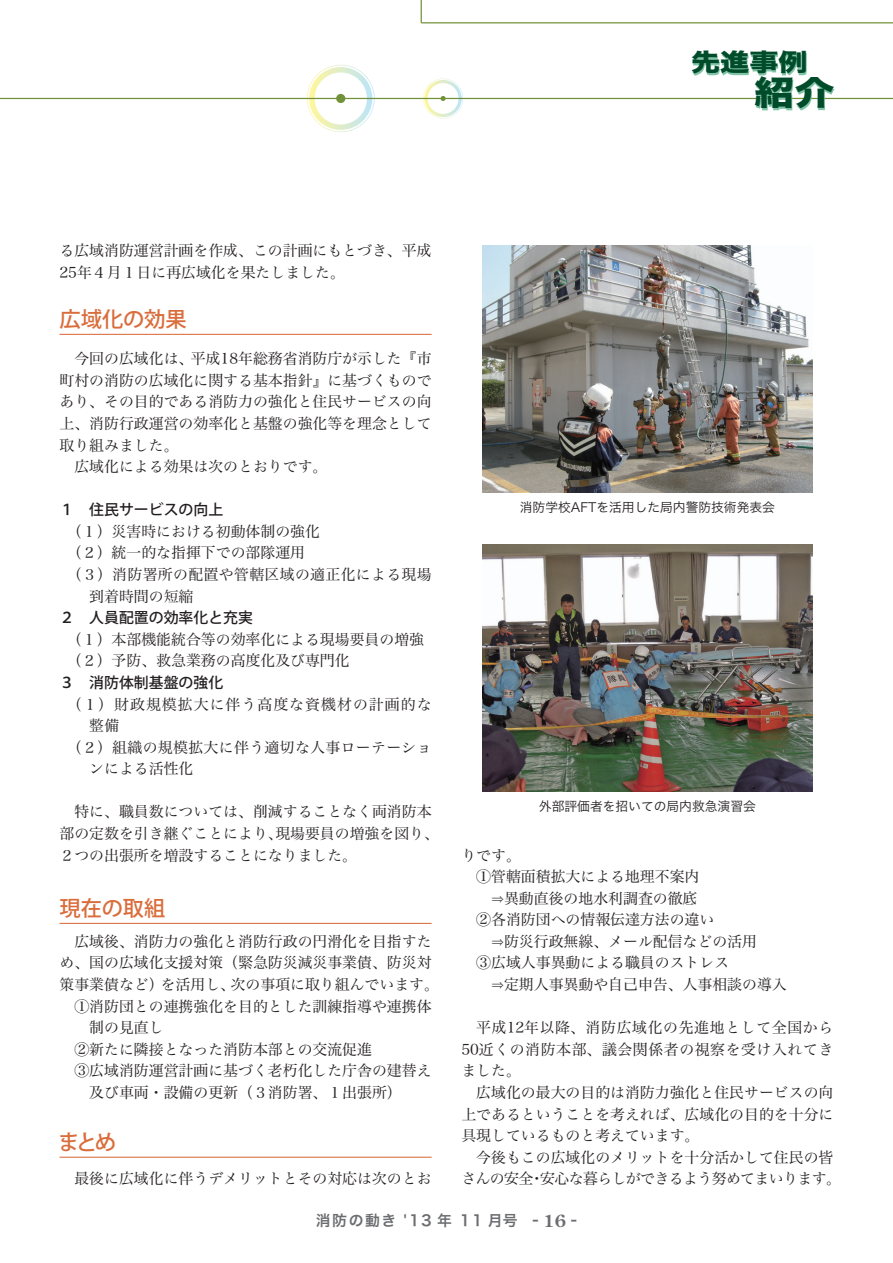
<style>
.page{position:relative;width:893px;height:1263px;background:#fff}
.page>*{position:absolute;margin:0;border:0;box-sizing:border-box;transform-origin:0 0}
.t1{font:33.3px "Hira Kaku Std N W8";color:#004c2a;scale:1.21 1}
.t2{font:24.15px "Hira Kaku Std N W8";color:#004c2a;scale:1.21 1}
.t3{font:500 21.3px "Koz Go Std";letter-spacing:-.01em;color:#d96d3c}
.t4{font:14.85px/21.6px "Hira Min Pro N W3";color:#231f20}
.t5{font:14.85px/21.6px "Hira Min Pro N W3";letter-spacing:-.02em;color:#231f20;text-align:center}
.t6{font:14.85px "Hira Min Pro N W3";letter-spacing:.025em;color:#231f20}
.t7{font:500 14.85px "Koz Go Std";color:#231f20}
.t8{font:14.85px "Hira Min Pro N W3";letter-spacing:.07em;color:#231f20}
.t9{font:14.85px "Hira Kaku Pro W6";letter-spacing:.1em;color:#6c6d70}
.t10{font:12.75px "Hira Kaku Pro N W3";color:#231f20}
.s1{font-family:"Century Old Style Std";font-weight:700;font-size:16.95px}
</style>
<div class="page">
<img style="left:483px;top:245px;width:329px;height:247px">
<img style="left:483px;top:545px;width:329px;height:246px">
<hr style="left:60px;top:1157px;width:372px;height:1px;background:#d96d3c">
<hr style="left:60px;top:334px;width:372px;height:1px;background:#d96d3c">
<hr style="left:60px;top:923px;width:372px;height:1px;background:#d96d3c">
<svg style="left:307px;top:65px;width:68px;height:67px"></svg>
<hr style="left:421px;top:22px;width:472px;height:1px;background:#71923b">
<div style="left:336px;top:94px;width:9px;height:9px;background:#71923b;border-radius:50%"></div>
<svg style="left:423px;top:79px;width:40px;height:39px"></svg>
<hr style="left:0;top:98px;width:893px;height:1px;background:#71923b">
<svg style="left:421px;top:0;width:1px;height:23px"></svg>
<svg style="left:692px;top:53px;width:142px;height:58px"></svg>
<h2 class="t2" style="left:691px;top:49px;width:98px">先進事例</h2>
<h1 class="t1" style="left:754px;top:74px;width:68px">紹介</h1>
<p class="t4" style="left:60px;top:239px;width:374px">る広域消防運営計画を作成、この計画にもとづき、平成<br>25年４月１日に再広域化を果たしました。</p>
<h3 class="t3" style="left:60px;top:306px;width:129px">広域化の効果</h3>
<p class="t4" style="left:74px;top:346px;width:359px">今回の広域化は、平成18年総務省消防庁が示した『市</p>
<p class="t4" style="left:60px;top:368px;width:374px">町村の消防の広域化に関する基本指針』に基づくもので</p>
<p class="t4" style="left:60px;top:390px;width:374px">あり、その目的である消防力の強化と住民サービスの向</p>
<p class="t4" style="left:60px;top:411px;width:374px">上、消防行政運営の効率化と基盤の強化等を理念として</p>
<p class="t4" style="left:60px;top:433px;width:121px">取り組みました。</p>
<p class="t4" style="left:74px;top:454px;width:254px">広域化による効果は次のとおりです。</p>
<p class="t7" style="left:60px;top:500px;width:165px">１　住民サービスの向上</p>
<p class="t4" style="left:67px;top:519px;width:269px">（１）災害時における初動体制の強化　</p>
<p class="t4" style="left:67px;top:541px;width:240px">（２）統一的な指揮下での部隊運用</p>
<p class="t6" style="left:67px;top:562px;width:366px">（３）消防署所の配置や管轄区域の適正化による現場</p>
<p class="t4" style="left:89px;top:584px;width:106px">到着時間の短縮</p>
<p class="t7" style="left:60px;top:608px;width:195px">２　人員配置の効率化と充実</p>
<p class="t4" style="left:67px;top:627px;width:359px">（１）本部機能統合等の効率化による現場要員の増強（２）予防、救急業務の高度化及び専門化</p>
<p class="t7" style="left:60px;top:673px;width:165px">３　消防体制基盤の強化</p>
<p class="t8" style="left:67px;top:691px;width:366px">（１）財政規模拡大に伴う高度な資機材の計画的な</p>
<p class="t4" style="left:89px;top:713px;width:32px">整備</p>
<p class="t6" style="left:67px;top:734px;width:366px">（２）組織の規模拡大に伴う適切な人事ローテーショ</p>
<p class="t4" style="left:89px;top:756px;width:106px">ンによる活性化</p>
<p class="t4" style="left:60px;top:800px;width:381px;text-indent:15px">特に、職員数については、削減することなく両消防本部の定数を引き継ぐことにより、現場要員の増強を図り、<br>２つの出張所を増設することになりました。</p>
<h3 class="t3" style="left:60px;top:895px;width:107px">現在の取組</h3>
<p class="t4" style="left:74px;top:929px;width:359px">広域後、消防力の強化と消防行政の円滑化を目指すた</p>
<p class="t4" style="left:60px;top:951px;width:374px">め、国の広域化支援対策（緊急防災減災事業債、防災対</p>
<p class="t4" style="left:60px;top:972px;width:381px">策事業債など）を活用し、次の事項に取り組んでいます。</p>
<p class="t4" style="left:74px;top:994px;width:359px">①消防団との連携強化を目的とした訓練指導や連携体</p>
<p class="t4" style="left:89px;top:1015px;width:76px">制の見直し</p>
<p class="t4" style="left:74px;top:1037px;width:299px">②新たに隣接となった消防本部との交流促進</p>
<p class="t4" style="left:74px;top:1059px;width:359px">③広域消防運営計画に基づく老朽化した庁舎の建替え</p>
<p class="t4" style="left:89px;top:1080px;width:314px">及び車両・設備の更新（３消防署、１出張所）</p>
<h3 class="t3" style="left:58px;top:1128px;width:59px">まとめ</h3>
<p class="t4" style="left:74px;top:1166px;width:359px">最後に広域化に伴うデメリットとその対応は次のとお</p>
<p class="t10" style="left:520px;top:496px;width:257px">消防学校AFTを活用した局内警防技術発表会</p>
<p class="t10" style="left:539px;top:795px;width:218px">外部評価者を招いての局内救急演習会</p>
<p class="t4" style="left:476px;top:843px;width:312px;text-indent:-15px">りです。<br>①管轄面積拡大による地理不案内<br>　⇒異動直後の地水利調査の徹底<br>②各消防団への情報伝達方法の違い<br>　⇒防災行政無線、メール配信などの活用<br>③広域人事異動による職員のストレス<br>　⇒定期人事異動や自己申告、人事相談の導入</p>
<p class="t4" style="left:461px;top:1015px;width:373px;text-align:justify;text-indent:15px">平成12年以降、消防広域化の先進地として全国から50近くの消防本部、議会関係者の視察を受け入れてきました。</p>
<p class="t4" style="left:461px;top:1080px;width:374px;text-align:justify;text-indent:15px">広域化の最大の目的は消防力強化と住民サービスの向上であるということを考えれば、広域化の目的を十分に具現しているものと考えています。</p>
<p class="t5" style="left:461px;top:1145px;width:381px">今後もこの広域化のメリットを十分活かして住民の皆<br>さんの安全・安心な暮らしができるよう努めてまいります。</p>
<p class="t9" style="left:316px;top:1207px;width:263px">消防の動き '13 年 11 月号 - <span class="s1">16</span> -</p>
</div>
